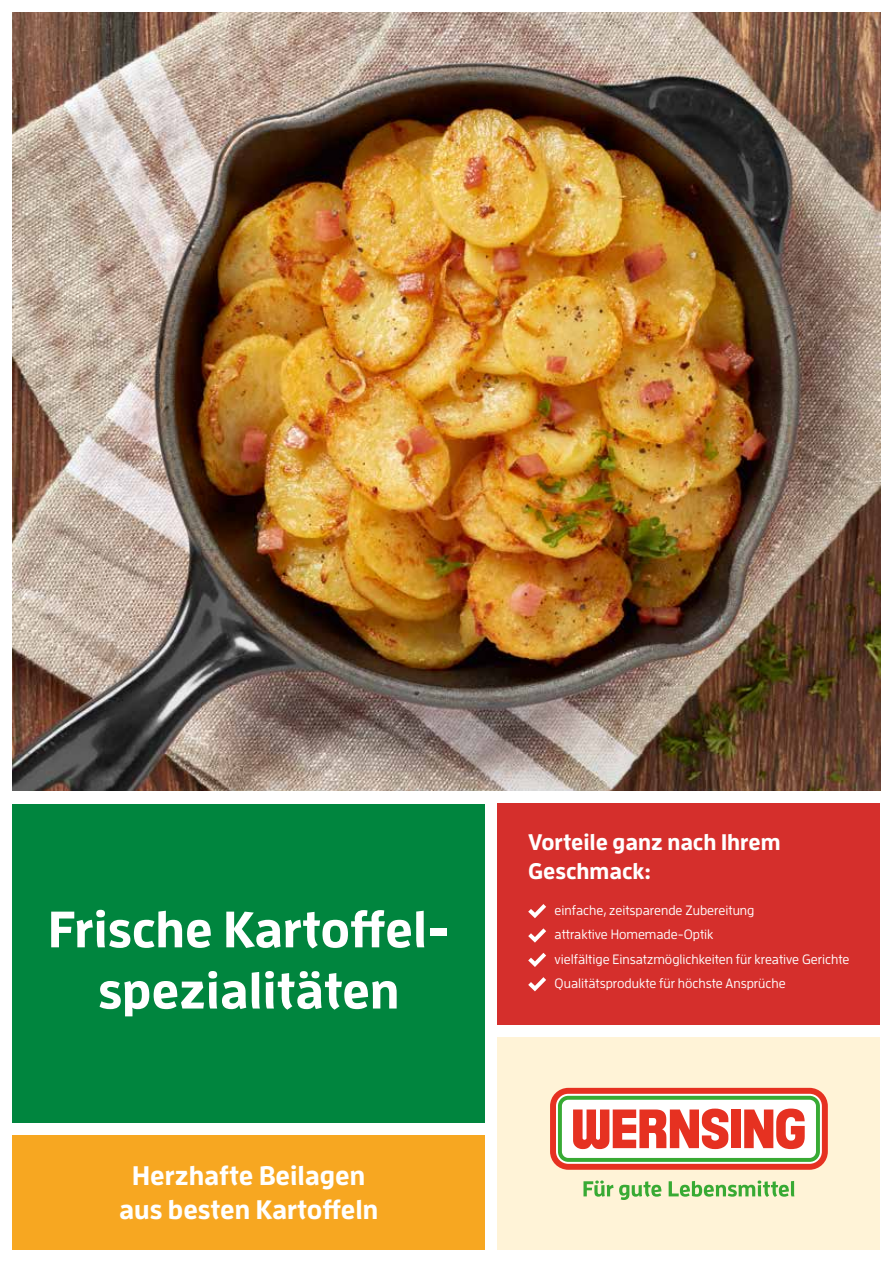
<style>
.page{position:relative;width:893px;height:1263px;background:#fff}
.page>*{position:absolute;margin:0;border:0;box-sizing:border-box;transform-origin:0 0}
.t1{font:700 51px/61.2px "Enzo Pro";color:#fff;text-align:center}
.t2{font:700 26.85px/33.9px "Enzo Pro";color:#fff;text-align:center}
.t3{font:700 22.5px/28.5px "Enzo Pro";color:#fff}
.t4{font:500 13.5px/24.5px "Enzo Pro";color:#fff}
</style>
<div class="page">
<div style="left:13px;top:804px;width:472px;height:319px;background:#00853e"></div>
<div style="left:497px;top:804px;width:383px;height:221px;background:#d52f2c"></div>
<div style="left:13px;top:1135px;width:472px;height:115px;background:#f7a721"></div>
<div style="left:497px;top:1037px;width:383px;height:213px;background:#fff3d7"></div>
<img style="left:13px;top:13px;width:867px;height:778px">
<svg style="left:583px;top:1180px;width:30px;height:17px"></svg>
<svg style="left:619px;top:1181px;width:42px;height:19px"></svg>
<svg style="left:669px;top:1180px;width:125px;height:17px"></svg>
<svg style="left:550px;top:1088px;width:278px;height:82px;background:#dd9682"></svg>
<svg style="left:528px;top:904px;width:18px;height:14px"></svg>
<svg style="left:528px;top:928px;width:18px;height:15px"></svg>
<svg style="left:528px;top:953px;width:18px;height:14px"></svg>
<svg style="left:528px;top:977px;width:18px;height:14px"></svg>
<h1 class="t1" style="left:48px;top:897px;width:403px">Frische Kartoffel&shy;spezialitäten</h1>
<h2 class="t2" style="left:119px;top:1158px;width:261px">Herzhafte Beilagen aus besten Kartoffeln</h2>
<h3 class="t3" style="left:528px;top:828px;width:254px">Vorteile ganz nach Ihrem<br>Geschmack:</h3>
<p class="t4" style="left:555px;top:898px;width:296px">einfache, zeitsparende Zubereitung<br>attraktive Homemade-Optik<br>vielfältige Einsatzmöglichkeiten für kreative Gerichte Qualitätsprodukte für höchste Ansprüche</p>
</div>
